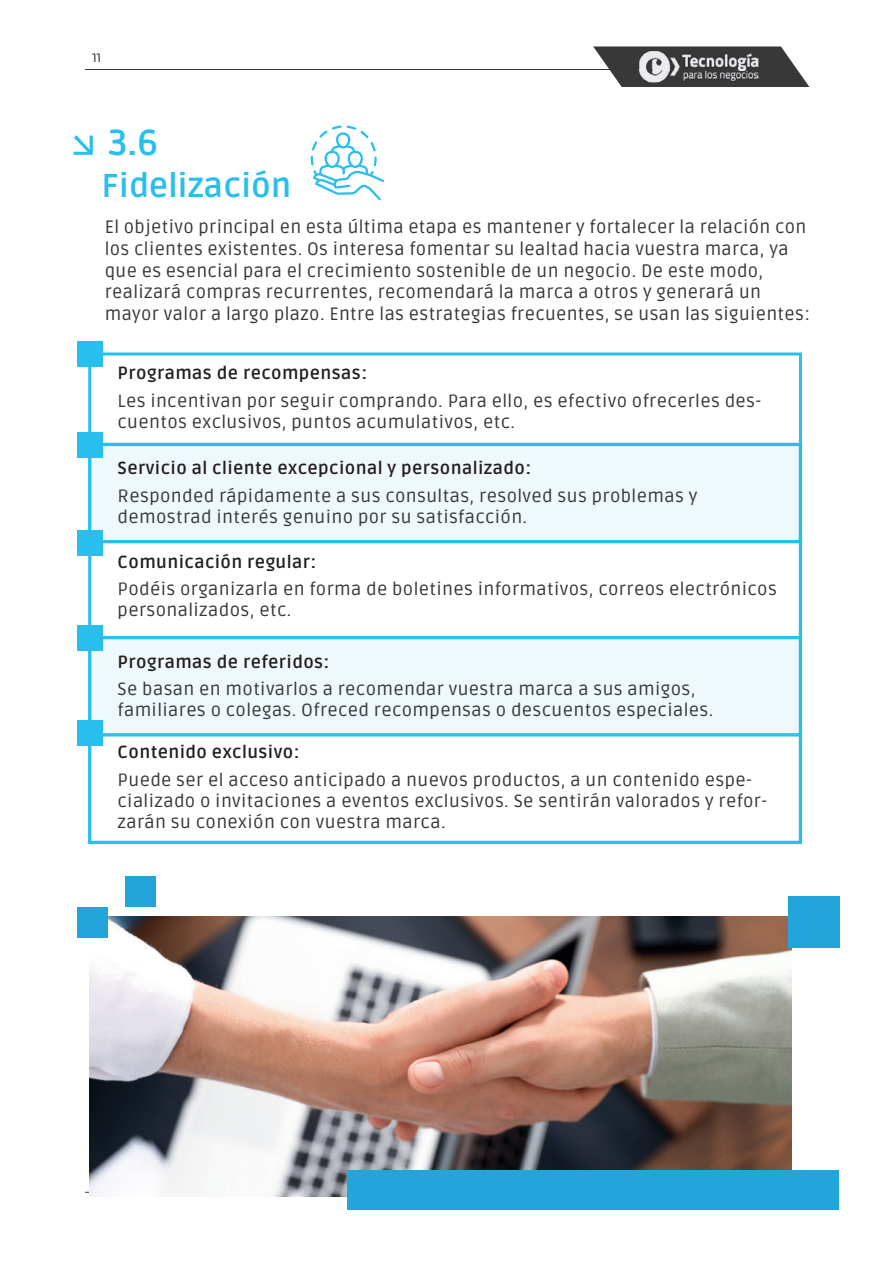
<style>
.page{position:relative;width:893px;height:1263px;background:#fff}
.page>*{position:absolute;margin:0;border:0;box-sizing:border-box;transform-origin:0 0}
.t1{font:700 36px "Ruda";color:#29bfec}
.t2{font:700 33px "Ruda";color:#29bfec}
.t3{font:18px/21.6px "Ruda";letter-spacing:.02em;color:#383839}
.t4{font:17.7px/21.3px "Ruda";letter-spacing:.02em;color:#383839}
.t5{font:700 17.4px "Ruda";letter-spacing:.025em;color:#231f20}
.t6{font:12px "Montserrat";color:#383839}
</style>
<div class="page">
<hr style="left:85px;top:1192px;width:723px;height:1px;background:#383839">
<svg style="left:593px;top:47px;width:216px;height:40px"></svg>
<hr style="left:85px;top:69px;width:673px;height:1px;background:#383839">
<img style="left:639px;top:51px;width:119px;height:31px">
<img style="left:639px;top:69px;width:119px;height:1px">
<svg style="left:74px;top:135px;width:19px;height:20px"></svg>
<svg style="left:88px;top:352px;width:714px;height:91px"></svg>
<div style="left:77px;top:341px;width:26px;height:26px;background:#29bfec"></div>
<img style="left:89px;top:916px;width:702px;height:280px">
<div style="left:347px;top:1170px;width:492px;height:40px;background:#22a5da"></div>
<div style="left:788px;top:897px;width:51px;height:51px;background:#22a5da"></div>
<div style="left:78px;top:907px;width:30px;height:30px;background:#22a5da"></div>
<div style="left:126px;top:876px;width:30px;height:31px;background:#22a5da"></div>
<svg style="left:311px;top:126px;width:73px;height:74px"></svg>
<div style="left:90px;top:445px;width:710px;height:97px;background:#eff8fc"></div>
<div style="left:88px;top:443px;width:714px;height:100px;border:3px solid #29bfec"></div>
<hr style="left:799px;top:538px;width:3px;height:98px;background:#29bfec">
<svg style="left:88px;top:736px;width:714px;height:108px"></svg>
<div style="left:77px;top:720px;width:26px;height:26px;background:#29bfec"></div>
<div style="left:77px;top:432px;width:26px;height:26px;background:#29bfec"></div>
<div style="left:92px;top:640px;width:706px;height:92px;background:#eff8fc"></div>
<div style="left:90px;top:720px;width:13px;height:15px;background:#29bfec"></div>
<div style="left:88px;top:636px;width:714px;height:100px;border:3px solid #29bfec"></div>
<div style="left:77px;top:625px;width:26px;height:26px;background:#29bfec"></div>
<div style="left:77px;top:530px;width:26px;height:26px;background:#29bfec"></div>
<hr style="left:88px;top:538px;width:3px;height:100px;background:#29bfec">
<p class="t6" style="left:92px;top:49px;width:11px">11</p>
<h1 class="t1" style="left:108px;top:122px;width:51px">3.6</h1>
<h2 class="t2" style="left:102px;top:167px;width:191px">Fidelización</h2>
<p class="t3" style="left:105px;top:217px;width:707px">El objetivo principal en esta última etapa es mantener y fortalecer la relación con los clientes existentes. Os interesa fomentar su lealtad hacia vuestra marca, ya que es esencial para el crecimiento sostenible de un negocio. De este modo, realizará compras recurrentes, recomendará la marca a otros y generará un mayor valor a largo plazo. Entre las estrategias frecuentes, se usan las siguientes:</p>
<p class="t5" style="left:118px;top:364px;width:251px">Programas de recompensas:</p>
<p class="t4" style="left:118px;top:390px;width:645px">Les incentivan por seguir comprando. Para ello, es efectivo ofrecerles des&shy;cuentos exclusivos, puntos acumulativos, etc.</p>
<p class="t5" style="left:118px;top:459px;width:415px">Servicio al cliente excepcional y personalizado:</p>
<p class="t4" style="left:118px;top:485px;width:581px">Responded rápidamente a sus consultas, resolved sus problemas y demostrad interés genuino por su satisfacción.</p>
<p class="t5" style="left:118px;top:552px;width:200px">Comunicación regular:</p>
<p class="t4" style="left:118px;top:579px;width:661px">Podéis organizarla en forma de boletines informativos, correos electrónicos personalizados, etc.</p>
<p class="t5" style="left:118px;top:652px;width:213px">Programas de referidos:</p>
<p class="t4" style="left:118px;top:678px;width:597px">Se basan en motivarlos a recomendar vuestra marca a sus amigos, familiares o colegas. Ofreced recompensas o descuentos especiales.</p>
<p class="t5" style="left:118px;top:743px;width:183px">Contenido exclusivo:</p>
<p class="t4" style="left:118px;top:769px;width:651px">Puede ser el acceso anticipado a nuevos productos, a un contenido espe&shy;cializado o invitaciones a eventos exclusivos. Se sentirán valorados y refor&shy;zarán su conexión con vuestra marca.</p>
</div>
